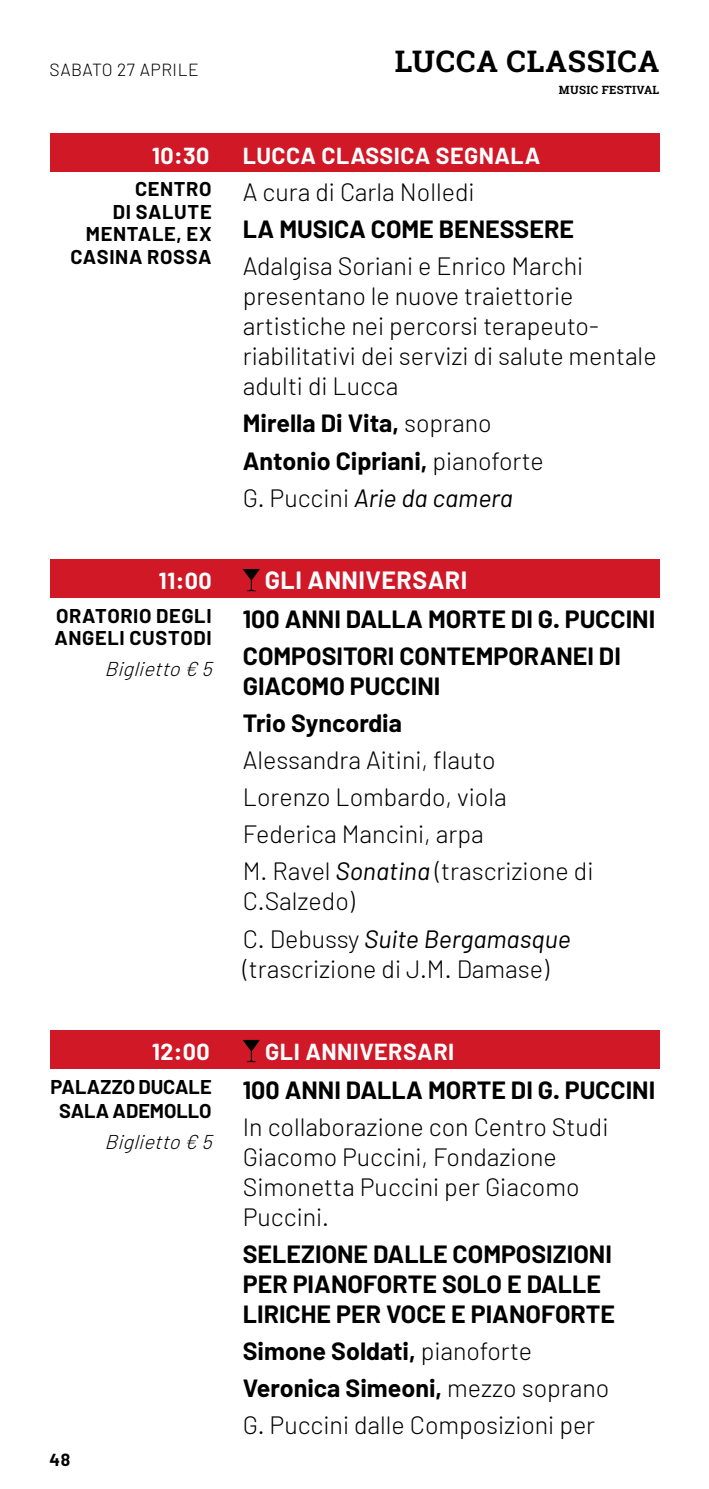
<style>
.page{position:relative;width:709px;height:1489px;background:#fff}
.page>*{position:absolute;margin:0;border:0;box-sizing:border-box;transform-origin:0 0}
.t1{font:700 30px "Roboto Slab";letter-spacing:.03em;color:#000}
.t2{font:300 25px/30px "Barlow";color:#000}
.t3{font:700 25px/37px "Barlow";color:#000}
.t4{font:700 25px "Barlow";letter-spacing:.02em;color:#fff}
.t5{font:700 23.25px "Barlow";letter-spacing:.02em;color:#fff}
.t6{font:700 20px/22.5px "Barlow";letter-spacing:.03em;color:#000;text-align:right}
.t7{font:700 20px/24.5px "Barlow";color:#000;text-align:center}
.t8{font:italic 300 20px "Barlow";color:#000}
.t9{font:300 17.5px "Barlow";letter-spacing:.03em;color:#000}
.t10{font:700 17.5px "Barlow";color:#000}
.t11{font:700 11.5px "Roboto Slab";letter-spacing:.03em;color:#000}
.s1{font-weight:300}
.s2{font-weight:400;font-style:italic}
.s3{font-weight:700}
</style>
<div class="page">
<div style="left:50px;top:133px;width:609px;height:38px;background:#d01827"></div>
<div style="left:50px;top:1030px;width:609px;height:38px;background:#d01827"></div>
<svg style="left:243px;top:1039px;width:17px;height:23px"></svg>
<div style="left:50px;top:559px;width:609px;height:39px;background:#d01827"></div>
<svg style="left:243px;top:569px;width:17px;height:22px"></svg>
<p class="t9" style="left:50px;top:59px;width:151px">SABATO 27 APRILE</p>
<p class="t1" style="left:395px;top:41px;width:266px">LUCCA CLASSICA</p>
<p class="t11" style="left:559px;top:82px;width:102px">MUSIC FESTIVAL</p>
<p class="t5" style="left:152px;top:141px;width:59px">10:30</p>
<p class="t5" style="left:243px;top:141px;width:299px">LUCCA CLASSICA SEGNALA</p>
<p class="t6" style="left:70px;top:177px;width:143px">CENTRO<br>DI SALUTE<br>MENTALE, EX<br>CASINA ROSSA</p>
<p class="t2" style="left:243px;top:176px;width:233px">A cura di Carla Nolledi</p>
<p class="t3" style="left:243px;top:210px;width:333px">LA MUSICA COME BENESSERE</p>
<p class="t2" style="left:243px;top:250px;width:415px">Adalgisa Soriani e Enrico Marchi presentano le nuove traiettorie artistiche nei percorsi terapeuto&shy;riabilitativi dei servizi di salute mentale adulti di Lucca</p>
<p class="t3" style="left:243px;top:405px;width:302px">Mirella Di Vita, <span class="s1">soprano<br></span>Antonio Cipriani, <span class="s1">pianoforte<br>G. Puccini</span> <span class="s2">Arie da camera</span></p>
<p class="t5" style="left:159px;top:566px;width:54px">11:00</p>
<p class="t4" style="left:265px;top:564px;width:204px">GLI ANNIVERSARI</p>
<p class="t6" style="left:54px;top:604px;width:159px;text-align:left">ORATORIO DEGLI<br>ANGELI CUSTODI</p>
<p class="t8" style="left:104px;top:656px;width:115px">Biglietto€ 5</p>
<p class="t3" style="left:243px;top:600px;width:414px">100 ANNI DALLA MORTE DI G. PUCCINI<br>COMPOSITORI CONTEMPORANEI DI</p>
<p class="t3" style="left:243px;top:667px;width:199px">GIACOMO PUCCINI<br>Trio Syncordia</p>
<p class="t2" style="left:243px;top:741px;width:352px;line-height:37px">Alessandra Aitini, flauto<br>Lorenzo Lombardo, viola<br>Federica Mancini, arpa<br>M. Ravel <span class="s2">Sonatina</span> (trascrizione di</p>
<p class="t2" style="left:243px;top:882px;width:329px;line-height:37px">C.Salzedo)<br>C. Debussy <span class="s2">Suite Bergamasque</span></p>
<p class="t2" style="left:243px;top:952px;width:308px">(trascrizione di J.M. Damase)</p>
<p class="t5" style="left:152px;top:1036px;width:59px">12:00</p>
<p class="t5" style="left:265px;top:1036px;width:190px">GLI ANNIVERSARI</p>
<p class="t7" style="left:51px;top:1074px;width:163px">PALAZZO DUCALE<br>SALA ADEMOLLO</p>
<p class="t8" style="left:104px;top:1129px;width:115px">Biglietto€ 5</p>
<p class="t10" style="left:50px;top:1448px;width:22px">48</p>
<p class="t3" style="left:243px;top:1071px;width:414px">100 ANNI DALLA MORTE DI G. PUCCINI</p>
<p class="t2" style="left:243px;top:1111px;width:367px">In collaborazione con Centro Studi<br>Giacomo Puccini, Fondazione<br>Simonetta Puccini per Giacomo<br>Puccini.</p>
<p class="t3" style="left:243px;top:1238px;width:374px;line-height:30px">SELEZIONE DALLE COMPOSIZIONI<br>PER PIANOFORTE SOLO E DALLE<br>LIRICHE PER VOCE E PIANOFORTE</p>
<p class="t2" style="left:243px;top:1331px;width:368px;line-height:37px"><span class="s3">Simone Soldati,</span> pianoforte<br><span class="s3">Veronica Simeoni,</span> mezzo soprano<br>G. Puccini dalle Composizioni per</p>
</div>
